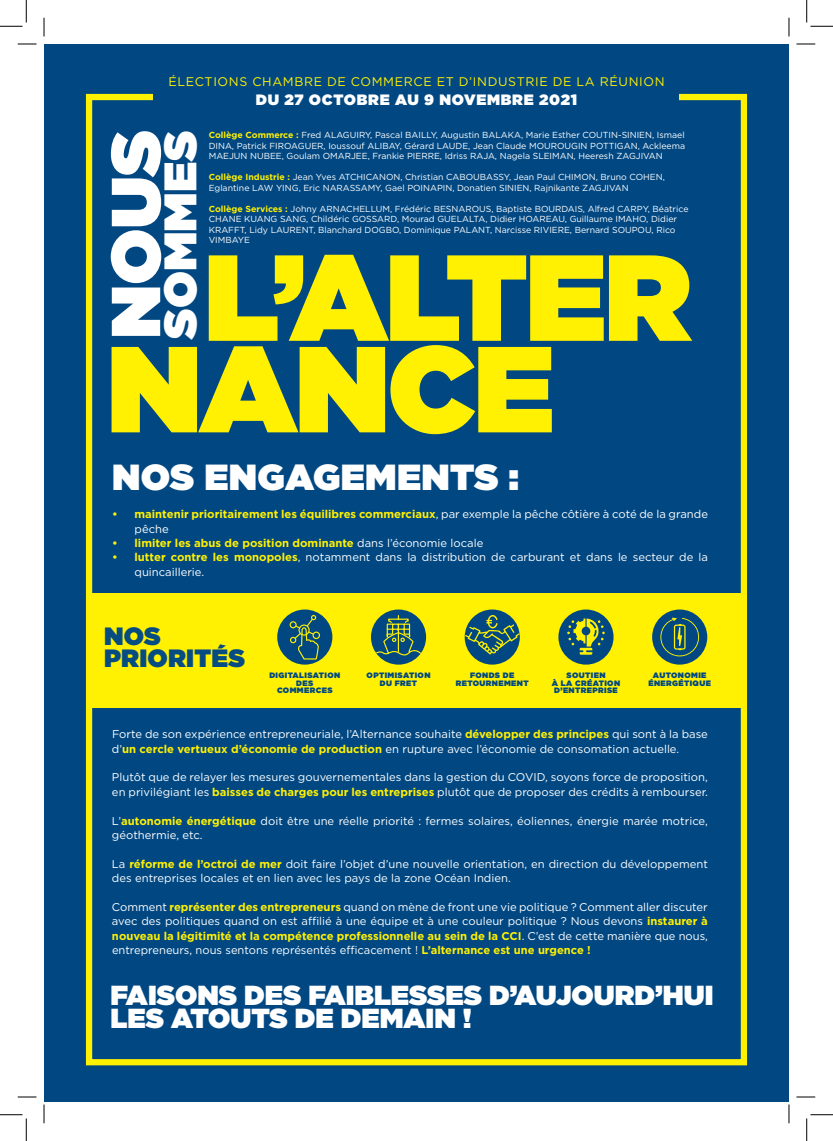
<style>
.page{position:relative;width:833px;height:1141px;background:#fff}
.page>*{position:absolute;margin:0;border:0;box-sizing:border-box;transform-origin:0 0}
.t1{font:900 122px/91.5px "Gotham";letter-spacing:-.02em;color:#fff101}
.t2{font:900 69.12px "Gotham";color:#fff}
.t3{font:900 45.5px "Gotham";letter-spacing:.01em;color:#fff}
.t4{font:900 36.25px "Gotham";letter-spacing:.01em;color:#fff}
.t5{font:900 27.5px/23.8px "Gotham";color:#fff}
.t6{font:900 25px/21.2px "Gotham";letter-spacing:.01em;color:#054c83}
.t7{font:900 15px "Gotham";letter-spacing:.05em;color:#fff}
.t8{font:12.5px "Gotham";letter-spacing:.05em;color:#fff101}
.t9{font:11.25px/14.4px "Gotham";color:#fff}
.t10{font:700 11.25px/14.4px "Gotham";color:#fff101}
.t11{font:8.75px/10.5px "Gotham";color:#fff}
.t12{font:900 7.88px/7.5px "Gotham";letter-spacing:.05em;color:#014883;text-align:center}
.s1{font-weight:700;color:#fff101}
.s2{font-weight:400;color:#fff}
</style>
<div class="page">
<div style="left:44px;top:44px;width:744px;height:1057px;background:#014883"></div>
<div style="left:86px;top:94px;width:660px;height:971px;border:6px solid #fff101"></div>
<div style="left:154px;top:71px;width:524px;height:43px;background:#014883"></div>
<div style="left:89px;top:593px;width:654px;height:114px;background:#fff101"></div>
<div style="left:371px;top:609px;width:55px;height:55px;background:#014883;border-radius:50%"></div>
<svg style="left:375px;top:614px;width:47px;height:42px"></svg>
<div style="left:277px;top:609px;width:55px;height:55px;background:#014883;border-radius:50%"></div>
<svg style="left:289px;top:615px;width:31px;height:44px"></svg>
<div style="left:464px;top:609px;width:55px;height:55px;background:#014883;border-radius:50%"></div>
<svg style="left:465px;top:615px;width:54px;height:39px"></svg>
<div style="left:558px;top:609px;width:55px;height:55px;background:#014883;border-radius:50%"></div>
<svg style="left:567px;top:618px;width:37px;height:36px"></svg>
<div style="left:651px;top:609px;width:55px;height:55px;background:#014883;border-radius:50%"></div>
<svg style="left:657px;top:617px;width:42px;height:39px"></svg>
<svg style="left:18px;top:43px;width:18px;height:2px"></svg>
<svg style="left:796px;top:43px;width:18px;height:2px"></svg>
<svg style="left:18px;top:1096px;width:18px;height:1px"></svg>
<svg style="left:796px;top:1096px;width:18px;height:1px"></svg>
<svg style="left:43px;top:18px;width:2px;height:18px"></svg>
<svg style="left:43px;top:1104px;width:2px;height:19px"></svg>
<svg style="left:788px;top:18px;width:1px;height:18px"></svg>
<svg style="left:788px;top:1104px;width:1px;height:19px"></svg>
<svg style="left:0;top:0;width:27px;height:27px"></svg>
<svg style="left:0;top:1114px;width:27px;height:26px"></svg>
<svg style="left:806px;top:0;width:26px;height:27px"></svg>
<svg style="left:806px;top:1114px;width:26px;height:26px"></svg>
<p class="t8" style="left:168px;top:74px;width:497px">ÉLECTIONS CHAMBRE DE COMMERCE ET D’INDUSTRIE DE LA RÉUNION</p>
<h3 class="t7" style="left:255px;top:89px;width:323px">DU 27 OCTOBRE AU 9 NOVEMBRE 2021</h3>
<h2 class="t2" style="left:86px;top:338px;width:211px;rotate:-90deg">NOUS</h2>
<h3 class="t3" style="left:147px;top:338px;width:210px;rotate:-90deg">SOMMES</h3>
<p class="t11" style="left:209px;top:130px;width:477px;text-align:justify"><span class="s1">Collège Commerce :</span> Fred ALAGUIRY, Pascal BAILLY, Augustin BALAKA, Marie Esther COUTIN-SINIEN, Ismael DINA, Patrick FIROAGUER, Ioussouf ALIBAY, Gérard LAUDE, Jean Claude MOUROUGIN POTTIGAN, Ackleema MAEJUN NUBEE, Goulam OMARJEE, Frankie PIERRE, Idriss RAJA, Nagela SLEIMAN, Heeresh ZAGJIVAN</p>
<p class="t11" style="left:209px;top:172px;width:457px"><span class="s1">Collège Industrie :</span> Jean Yves ATCHICANON, Christian CABOUBASSY, Jean Paul CHIMON, Bruno COHEN,<br>Eglantine LAW YING, Eric NARASSAMY, Gael POINAPIN, Donatien SINIEN, Rajnikante ZAGJIVAN</p>
<p class="t11" style="left:209px;top:203px;width:481px"><span class="s1">Collège Services :</span> Johny ARNACHELLUM, Frédéric BESNAROUS, Baptiste BOURDAIS, Alfred CARPY, Béatrice CHANE KUANG SANG, Childéric GOSSARD, Mourad GUELALTA, Didier HOAREAU, Guillaume IMAHO, Didier KRAFFT, Lidy LAURENT, Blanchard DOGBO, Dominique PALANT, Narcisse RIVIERE, Bernard SOUPOU, Rico VIMBAYE</p>
<h1 class="t1" style="left:107px;top:250px;width:586px;text-indent:97px">L’ALTER<br>NANCE</h1>
<h3 class="t4" style="left:112px;top:450px;width:408px">NOS ENGAGEMENTS :</h3>
<p class="t10" style="left:134px;top:507px;width:574px;text-indent:-22px">• maintenir prioritairement les équilibres commerciaux<span class="s2">, par exemple la pêche côtière à coté de la grande pêche</span></p>
<p class="t10" style="left:112px;top:536px;width:372px">• limiter les abus de position dominante <span class="s2">dans l’économie locale</span></p>
<p class="t9" style="left:134px;top:550px;width:574px;text-indent:-22px"><span class="s1">• lutter contre les monopoles</span>, notamment dans la distribution de carburant et dans le secteur de la quincaillerie.</p>
<h3 class="t6" style="left:104px;top:625px;width:142px">NOS<br>PRIORITÉS</h3>
<p class="t12" style="left:269px;top:671px;width:72px">DIGITALISATION<br>DES<br>COMMERCES</p>
<p class="t12" style="left:455px;top:671px;width:74px">FONDS DE<br>RETOURNEMENT</p>
<p class="t12" style="left:551px;top:671px;width:70px">SOUTIEN<br>À LA CRÉATION<br>D’ENTREPRISE</p>
<p class="t12" style="left:648px;top:671px;width:64px">AUTONOMIE<br>ÉNERGÉTIQUE</p>
<p class="t12" style="left:366px;top:671px;width:65px">OPTIMISATION<br>DU FRET</p>
<p class="t9" style="left:112px;top:726px;width:597px">Forte de son expérience entrepreneuriale, l’Alternance souhaite <span class="s1">développer des principes</span> qui sont à la base d’<span class="s1">un cercle vertueux d’économie de production</span> en rupture avec l’économie de consomation actuelle.</p>
<p class="t9" style="left:112px;top:770px;width:597px">Plutôt que de relayer les mesures gouvernementales dans la gestion du COVID, soyons force de proposition, en privilégiant les <span class="s1">baisses de charges pour les entreprises</span> plutôt que de proposer des crédits à rembourser.</p>
<p class="t9" style="left:112px;top:813px;width:597px">L’<span class="s1">autonomie énergétique</span> doit être une réelle priorité : fermes solaires, éoliennes, énergie marée motrice, géothermie, etc.</p>
<p class="t9" style="left:112px;top:856px;width:597px">La <span class="s1">réforme de l’octroi de mer</span> doit faire l’objet d’une nouvelle orientation, en direction du développement des entreprises locales et en lien avec les pays de la zone Océan Indien.</p>
<p class="t9" style="left:112px;top:899px;width:597px;text-align:justify">Comment <span class="s1">représenter des entrepreneurs</span> quand on mène de front une vie politique ? Comment aller discuter avec des politiques quand on est affilié à une équipe et à une couleur politique ? Nous devons <span class="s1">instaurer à nouveau la légitimité et la compétence professionnelle au sein de la CCI</span>. C’est de cette manière que nous, entrepreneurs, nous sentons représentés efficacement ! <span class="s1">L’alternance est une urgence !</span></p>
<h3 class="t5" style="left:110px;top:982px;width:604px">FAISONS DES FAIBLESSES D’AUJOURD’HUI<br>LES ATOUTS DE DEMAIN !</h3>
</div>
